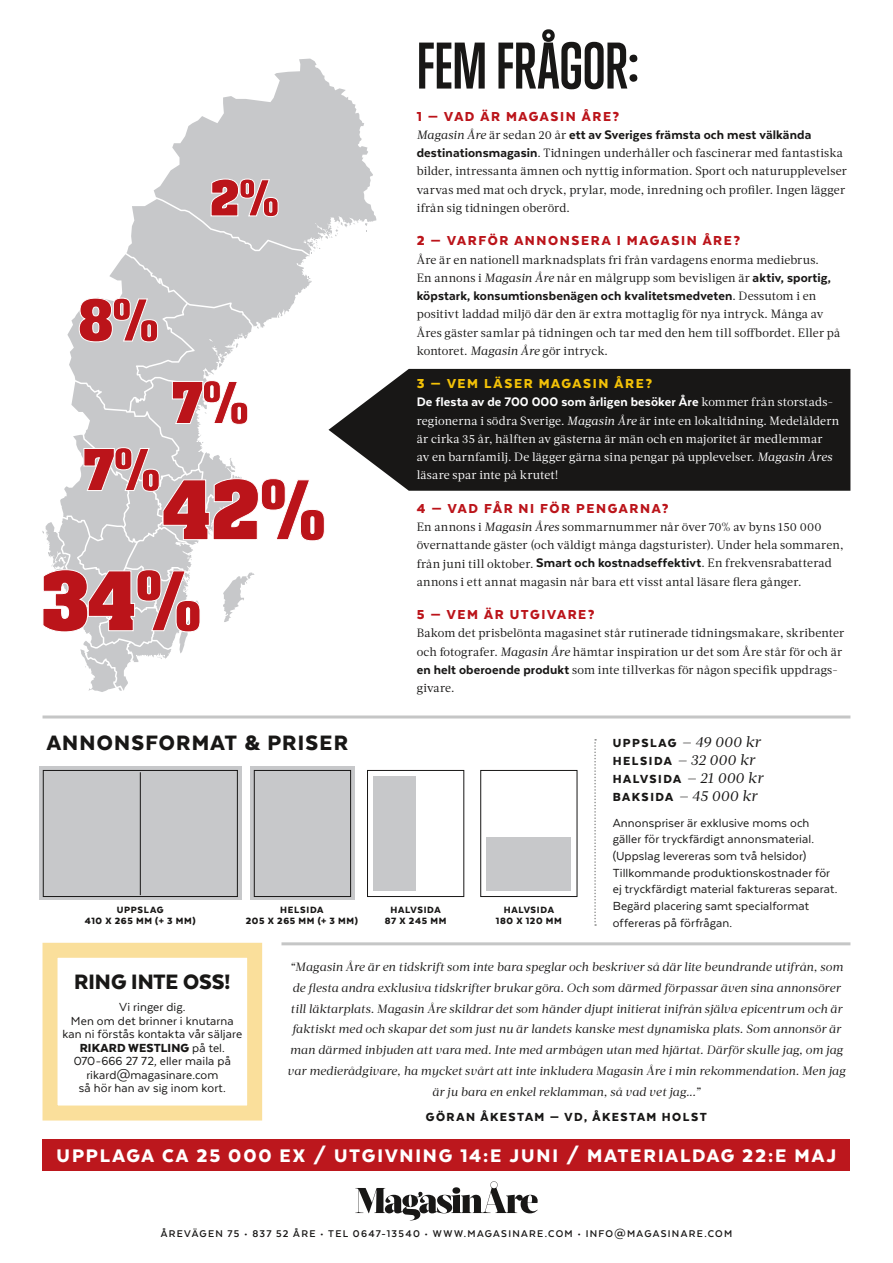
<style>
.page{position:relative;width:893px;height:1263px;background:#fff}
.page>*{position:absolute;margin:0;border:0;box-sizing:border-box;transform-origin:0 0}
.t1{font:700 60px "Trump Gothic West";letter-spacing:.005em;color:#181716}
.t2{font:900 24px "Texta";letter-spacing:.05em;color:#181716}
.t3{font:900 24px "Texta";letter-spacing:-.005em;color:#181716}
.t4{font:900 21px "Texta";letter-spacing:.09em;color:#fff}
.t5{font:900 15px "Texta";letter-spacing:.11em;color:#bb141a}
.t6{font:italic 15px/18.1px "Acta";letter-spacing:.005em;color:#181716}
.t7{font:900 15px "Texta";letter-spacing:.11em;color:#f3c107}
.t8{font:800 14.25px "Texta";letter-spacing:.01em;color:#181716}
.t9{font:800 14.25px "Texta";letter-spacing:.01em;color:#fff}
.t10{font:13.5px/16.6px "Texta";letter-spacing:.01em;color:#181716}
.t11{font:900 13.5px "Texta";letter-spacing:.11em;color:#181716}
.t12{font:12px/18.3px "Acta";letter-spacing:.015em;color:#181716}
.t13{font:italic 12px/20.9px "Acta Deck";color:#181716;text-align:center}
.t14{font:12px/18.3px "Acta";letter-spacing:.015em;color:#fff}
.t15{font:700 11.25px "Texta";letter-spacing:.115em;color:#181716}
.t16{font:900 10.5px/10.5px "Texta";letter-spacing:.07em;color:#181716;text-align:center}
.s1{font-family:"Acta";font-weight:400;font-style:italic;font-size:12px}
.s2{font-family:"Acta";font-weight:400;font-size:12px}
.s3{font-family:"Texta";font-weight:800;font-size:14.25px}
.s4{font-style:italic}
.s5{font-family:"Texta";font-weight:900;font-style:normal;font-size:13.5px}
.s6{font-family:"Acta";font-weight:400;font-style:italic;font-size:15px}
.s7{font-weight:900}
</style>
<div class="page">
<div style="left:250px;top:767px;width:105px;height:133px;background:#c7c8ca"></div>
<div style="left:39px;top:767px;width:202px;height:133px;background:#c7c8ca"></div>
<div style="left:376px;top:369px;width:474px;height:122px;background:#181716"></div>
<svg style="left:42px;top:59px;width:334px;height:633px"></svg>
<hr style="left:43px;top:715px;width:807px;height:3px;background:#c5c6c6">
<hr style="left:281px;top:942px;width:569px;height:3px;background:#c5c6c6">
<div style="left:43px;top:770px;width:195px;height:127px;border:1px solid #181716"></div>
<div style="left:254px;top:770px;width:97px;height:127px;border:1px solid #181716"></div>
<div style="left:367px;top:770px;width:97px;height:127px;border:1px solid #181716"></div>
<div style="left:480px;top:770px;width:97px;height:127px;border:1px solid #181716"></div>
<hr style="left:140px;top:772px;width:1px;height:123px;background:#181716">
<div style="left:373px;top:776px;width:43px;height:115px;background:#c7c8ca"></div>
<div style="left:486px;top:837px;width:85px;height:54px;background:#c7c8ca"></div>
<svg style="left:594px;top:739px;width:2px;height:187px"></svg>
<div style="left:43px;top:943px;width:219px;height:177px;border:15px solid #fadf9b"></div>
<div style="left:43px;top:1140px;width:807px;height:31px;background:#bc171d"></div>
<svg style="left:355px;top:1181px;width:183px;height:39px"></svg>
<h1 class="t1" style="left:417px;top:29px;width:224px">FEM FRÅGOR:</h1>
<p class="t5" style="left:417px;top:108px;width:204px">1 — VAD ÄR MAGASIN ÅRE?</p>
<p class="t8" style="left:417px;top:127px;width:396px"><span class="s1">Magasin Åre</span> <span class="s2">är sedan 20 år</span> ett av Sveriges främsta och mest välkända</p>
<p class="t12" style="left:417px;top:144px;width:432px"><span class="s3">destinationsmagasin</span>. Tidningen underhåller och fascinerar med fantastiska bilder, intressanta ämnen och nyttig information. Sport och naturupplevelser varvas med mat och dryck, prylar, mode, inredning och profiler. Ingen lägger ifrån sig tidningen oberörd.</p>
<p class="t5" style="left:417px;top:233px;width:325px">2 — VARFÖR ANNONSERA I MAGASIN ÅRE?</p>
<p class="t12" style="left:417px;top:250px;width:416px">Åre är en nationell marknadsplats fri från vardagens enorma mediebrus.<br>En annons i <span class="s4">Magasin Åre</span> når en målgrupp som bevisligen är <span class="s3">aktiv, sportig,</span></p>
<p class="t8" style="left:417px;top:288px;width:401px">köpstark, konsumtionsbenägen och kvalitetsmedveten<span class="s2">. Dessutom i en</span></p>
<p class="t12" style="left:417px;top:305px;width:425px">positivt laddad miljö där den är extra mottaglig för nya intryck. Många av<br>Åres gäster samlar på tidningen och tar med den hem till soffbordet. Eller på kontoret. <span class="s4">Magasin Åre</span> gör intryck.</p>
<p class="t7" style="left:417px;top:376px;width:237px">3 — VEM LÄSER MAGASIN ÅRE?</p>
<p class="t9" style="left:417px;top:395px;width:418px">De flesta av de 700 000 som årligen besöker Åre <span class="s2">kommer från storstads-</span></p>
<p class="t14" style="left:417px;top:411px;width:424px">regionerna i södra Sverige. <span class="s4">Magasin Åre</span> är inte en lokaltidning. Medelåldern är cirka 35 år, hälften av gästerna är män och en majoritet är medlemmar<br>av en barnfamilj. De lägger gärna sina pengar på upplevelser. <span class="s4">Magasin Åres </span>läsare spar inte på krutet!</p>
<p class="t5" style="left:417px;top:500px;width:253px">4 — VAD FÅR NI FÖR PENGARNA?</p>
<p class="t12" style="left:417px;top:518px;width:428px">En annons i <span class="s4">Magasin Åres</span> sommarnummer når över 70% av byns 150 000 övernattande gäster (och väldigt många dagsturister). Under hela sommaren, från juni till oktober. <span class="s3">Smart och kostnadseffektivt</span>. En frekvensrabatterad annons i ett annat magasin når bara ett visst antal läsare flera gånger.</p>
<p class="t5" style="left:417px;top:607px;width:179px">5 — VEM ÄR UTGIVARE?</p>
<p class="t12" style="left:417px;top:624px;width:429px">Bakom det prisbelönta magasinet står rutinerade tidningsmakare, skribenter och fotografer. <span class="s4">Magasin Åre</span> hämtar inspiration ur det som Åre står för och är <span class="s3">en helt oberoende produkt</span> som inte tillverkas för någon specifik uppdrags&shy;givare.</p>
<h2 class="t2" style="left:47px;top:730px;width:303px">ANNONSFORMAT &amp; PRISER</h2>
<p class="t16" style="left:85px;top:905px;width:112px">UPPSLAG<br>410 X 265 MM (+ 3 MM)</p>
<p class="t16" style="left:246px;top:905px;width:114px">HELSIDA<br>205 X 265 MM (+ 3 MM)</p>
<p class="t16" style="left:385px;top:905px;width:63px">HALVSIDA<br>87 X 245 MM</p>
<p class="t16" style="left:496px;top:905px;width:68px">HALVSIDA<br>180 X 120 MM</p>
<p class="t6" style="left:613px;top:733px;width:149px"><span class="s5">UPPSLAG</span> — 49 000 kr<br><span class="s5">HELSIDA</span> — 32 000 kr</p>
<p class="t11" style="left:613px;top:772px;width:152px">HALVSIDA <span class="s6">— 21 000 kr</span></p>
<p class="t6" style="left:613px;top:787px;width:146px"><span class="s5">BAKSIDA</span> — 45 000 kr</p>
<p class="t10" style="left:613px;top:814px;width:226px">Annonspriser är exklusive moms och gäller för tryckfärdigt annonsmaterial. (Uppslag levereras som två helsidor)<br>Tillkommande produktionskostnader för ej tryckfärdigt material faktureras separat.<br>Begärd placering samt specialformat offereras på förfrågan.</p>
<h2 class="t3" style="left:74px;top:969px;width:158px">RING INTE OSS!</h2>
<p class="t10" style="left:63px;top:1000px;width:181px;line-height:13.5px;text-align:center">Vi ringer dig.<br>Men om det brinner i knutarna kan ni förstås kontakta vår säljare<br><span class="s7">RIKARD WESTLING</span> på tel.<br>070-666 27 72, eller maila på rikard@magasinare.com<br>så hör han av sig inom kort.</p>
<p class="t13" style="left:287px;top:956px;width:560px">“Magasin Åre är en tidskrift som inte bara speglar och beskriver så där lite beundrande utifrån, som de flesta andra exklusiva tidskrifter brukar göra. Och som därmed förpassar även sina annonsörer till läktarplats. Magasin Åre skildrar det som händer djupt initierat inifrån själva epicentrum och är faktiskt med och skapar det som just nu är landets kanske mest dynamiska plats. Som annonsör är man därmed inbjuden att vara med. Inte med armbågen utan med hjärtat. Därför skulle jag, om jag var medierådgivare, ha mycket svårt att inte inkludera Magasin Åre i min rekommendation. Men jag är ju bara en enkel reklamman, så vad vet jag...”</p>
<p class="t11" style="left:426px;top:1110px;width:283px">GÖRAN ÅKESTAM — VD, ÅKESTAM HOLST</p>
<h3 class="t4" style="left:57px;top:1145px;width:781px">UPPLAGA CA 25 000 EX / UTGIVNING 14:E JUNI / MATERIALDAG 22:E MAJ</h3>
<p class="t15" style="left:161px;top:1228px;width:573px">ÅREVÄGEN 75 • 837 52 ÅRE • TEL 0647-13540 • WWW.MAGASINARE.COM • INFO@MAGASINARE.COM</p>
</div>
